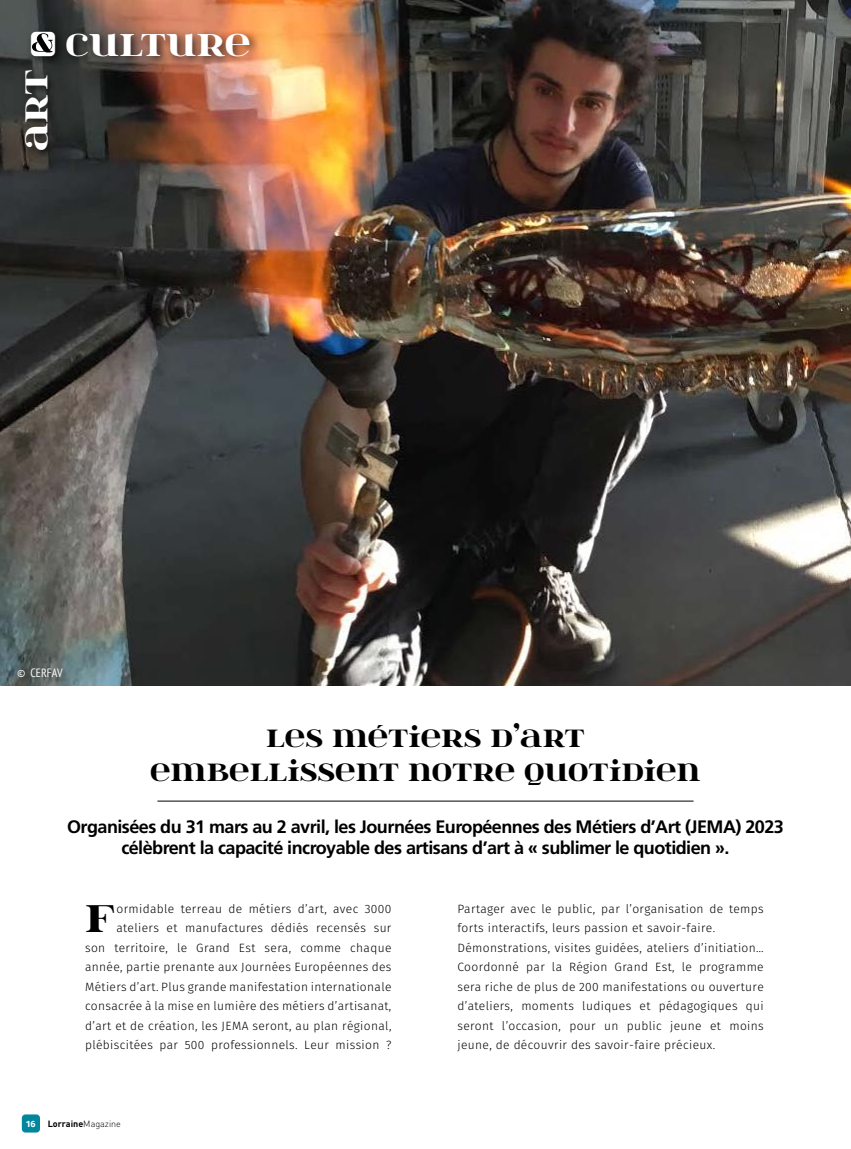
<style>
.page{position:relative;width:851px;height:1149px;background:#fff}
.page>*{position:absolute;margin:0;border:0;box-sizing:border-box;transform-origin:0 0}
.t1{font:43.95px "itsadzoke";color:#000}
.t2{font:36px "itsadzoke";color:#fff}
.t3{font:28.5px/34.2px "itsadzoke";color:#000;text-align:center}
.t4{font:700 18px/21.6px "Frutiger LT Std";letter-spacing:-.03em;color:#000;text-align:center}
.t5{font:300 12px/19.5px "Fira Sans";letter-spacing:.03em;color:#000;text-align:right}
.t6{font:condensed 12px "PT Sans";color:#fff}
.t7{font:700 9px "DIN Pro";color:#000}
.t8{font:700 9px "Fira Sans";color:#fff}
.s1{font-weight:300}
</style>
<div class="page">
<div style="left:22px;top:1114px;width:18px;height:18px;background:#00879e;border-radius:4px"></div>
<img style="left:0;top:0;width:850px;height:685px">
<div style="left:19px;top:26px;width:242px;height:135px;background:#000;opacity:.75"></div>
<svg style="left:32px;top:33px;width:21px;height:19px"></svg>
<hr style="left:157px;top:800px;width:536px;height:1px;background:#000">
<h2 class="t2" style="left:28px;top:20px;width:224px"><sub>±</sub> CULTURE</h2>
<h2 class="t2" style="left:12px;top:151px;width:83px;rotate:-90deg">ART</h2>
<p class="t6" style="left:17px;top:665px;width:47px">© CERFAV</p>
<h3 class="t3" style="left:150px;top:719px;width:552px">LES MÉTIERS D’ART<br>EMBELLISSENT NOTRE QUOTIDIEN</h3>
<h3 class="t4" style="left:67px;top:815px;width:718px">Organisées du 31 mars au 2 avril, les Journées Européennes des Métiers d’Art (JEMA) 2023 célèbrent la capacité incroyable des artisans d’art à « sublimer le quotidien ».</h3>
<p class="t5" style="left:85px;top:899px;width:308px">ormidable terreau de métiers d’art, avec 3000 ateliers et manufactures dédiés recensés sur<br>son territoire, le Grand Est sera, comme chaque année, partie prenante aux Journées Européennes des Métiers d’art. Plus grande manifestation internationale consacrée à la mise en lumière des métiers d’artisanat, d’art et de création, les JEMA seront, au plan régional, plébiscitées par 500 professionnels. Leur mission ?</p>
<p class="t5" style="left:457px;top:899px;width:308px;text-align:left">Partager avec le public, par l’organisation de temps forts interactifs, leurs passion et savoir-faire.<br>Démonstrations, visites guidées, ateliers d’initiation… Coordonné par la Région Grand Est, le programme sera riche de plus de 200 manifestations ou ouverture d’ateliers, moments ludiques et pédagogiques qui seront l’occasion, pour un public jeune et moins jeune, de découvrir des savoir-faire précieux.</p>
<h1 class="t1" style="left:85px;top:888px;width:32px">F</h1>
<p class="t8" style="left:26px;top:1117px;width:11px">16</p>
<p class="t7" style="left:48px;top:1115px;width:75px">Lorraine<span class="s1">Magazine</span></p>
</div>
